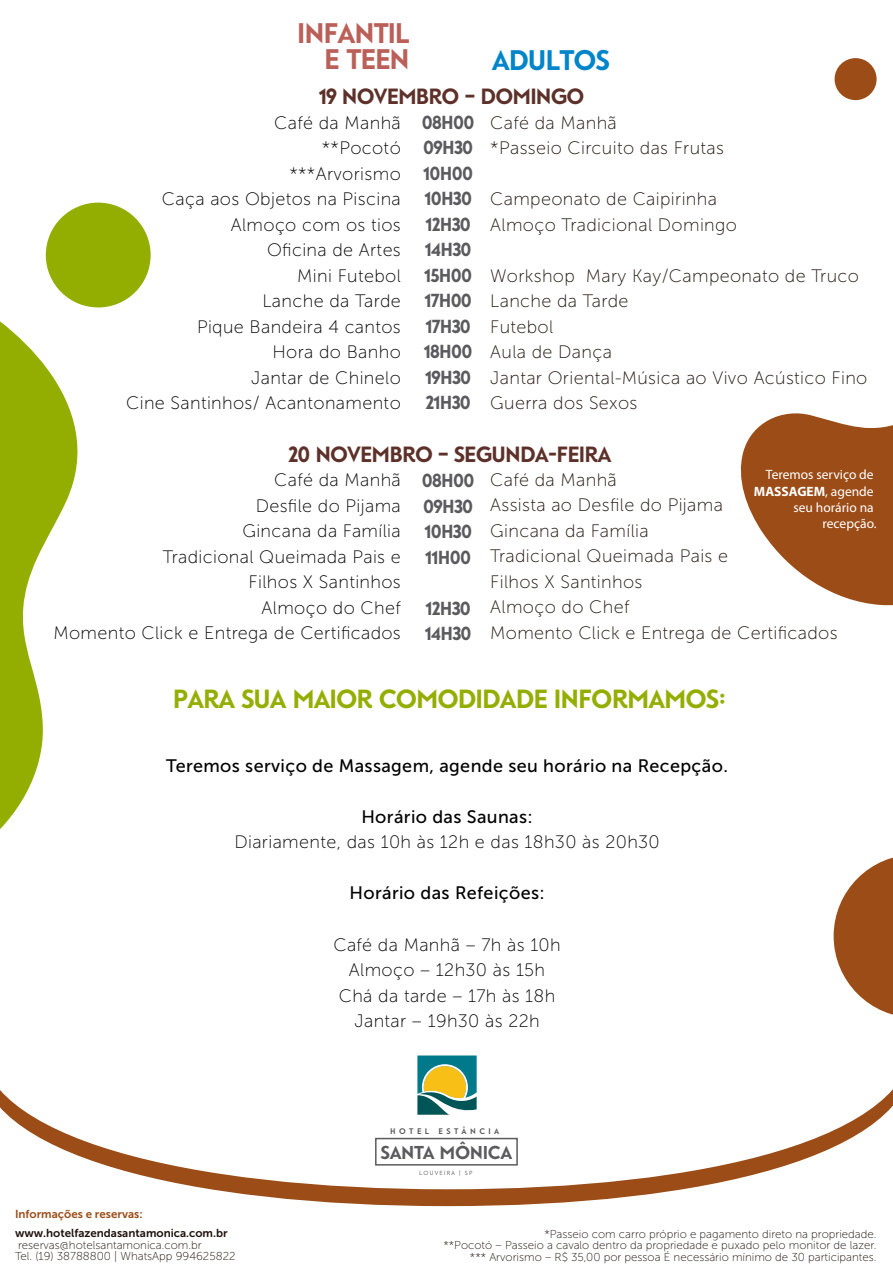
<style>
.page{position:relative;width:893px;height:1276px;background:#fff}
.page>*{position:absolute;margin:0;border:0;box-sizing:border-box;transform-origin:0 0}
.t1{font:800 27px/25.2px "Guess Sans";letter-spacing:-.04em;color:#bb6059;text-align:right}
.t2{font:800 27px "Guess Sans";letter-spacing:-.04em;color:#0085ca}
.t3{font:800 25.05px "Guess Sans";letter-spacing:-.04em;color:#94ae00}
.t4{font:800 21px "Guess Sans";letter-spacing:-.04em;color:#5d3129}
.t5{font:18px/25.5px "Museo Sans 100";letter-spacing:.02em;color:#000;text-align:right}
.t6{font:18px/25.5px "Museo Sans 100";letter-spacing:.02em;color:#1e120d}
.t7{font:800 18px/25.5px "Guess Sans";letter-spacing:-.04em;color:#5b5b5f}
.t8{font:18px "Museo Sans 500";letter-spacing:.02em;color:#000}
.t9{font:800 17.85px "Guess Sans";letter-spacing:-.02em;color:#5b5b5f}
.t10{font:13.5px/16.2px "Myriad Pro";color:#fff;text-align:right}
.t11{font:11.55px/11.6px "Museo Sans 100";color:#1e120d}
.t12{font:11.55px "Museo Sans 700";color:#1e120d}
.t13{font:11.55px "Museo Sans 700";color:#9b4c17}
.t14{font:900 7.8px "Guess Sans";letter-spacing:.44em;color:#5b5b5f}
.t15{font:5.7px "Guess Sans";letter-spacing:.22em;color:#5b5b5f}
.s1{font-weight:700}
</style>
<div class="page">
<svg style="left:209px;top:1189px;width:475px;height:17px;fill:#9b4c17"></svg>
<svg style="left:0;top:1089px;width:893px;height:100px"></svg>
<svg style="left:0;top:240px;width:110px;height:589px"></svg>
<svg style="left:740px;top:413px;width:153px;height:193px;fill:#9b4c17"></svg>
<svg style="left:834px;top:58px;width:38px;height:37px"></svg>
<svg style="left:834px;top:857px;width:59px;height:158px"></svg>
<div style="left:835px;top:58px;width:42px;height:42px;background:#9b4c17;border-radius:50%"></div>
<div style="left:46px;top:203px;width:105px;height:104px;background:#94ae00;border-radius:50%"></div>
<svg style="left:417px;top:1055px;width:60px;height:59px;background:#729d74"></svg>
<div style="left:375px;top:1137px;width:143px;height:28px;background:#fff;border:2px solid #5b5b5f"></div>
<h1 class="t1" style="left:297px;top:21px;width:114px">INFANTIL<br>E TEEN</h1>
<h1 class="t2" style="left:492px;top:43px;width:119px">ADULTOS</h1>
<p class="t4" style="left:319px;top:83px;width:267px">19 NOVEMBRO – DOMINGO</p>
<p class="t5" style="left:126px;top:110px;width:276px">Café da Manhã<br>**Pocotó<br>***Arvorismo<br>Caça aos Objetos na Piscina<br>Almoço com os tios<br>Oficina de Artes<br>Mini Futebol<br>Lanche da Tarde<br>Pique Bandeira 4 cantos<br>Hora do Banho<br>Jantar de Chinelo<br>Cine Santinhos/ Acantonamento</p>
<p class="t7" style="left:422px;top:109px;width:54px">08H00<br>09H30<br>10H00<br>10H30<br>12H30<br>14H30<br>15H00<br>17H00<br>17H30<br>18H00<br>19H30<br>21H30</p>
<p class="t6" style="left:490px;top:110px;width:235px">Café da Manhã<br>*Passeio Circuito das Frutas</p>
<p class="t6" style="left:490px;top:186px;width:248px">Campeonato de Caipirinha<br>Almoço Tradicional Domingo</p>
<p class="t6" style="left:490px;top:263px;width:379px">Workshop Mary Kay/Campeonato de Truco<br>Lanche da Tarde<br>Futebol<br>Aula de Dança<br>Jantar Oriental-Música ao Vivo Acústico Fino<br>Guerra dos Sexos</p>
<p class="t4" style="left:288px;top:441px;width:325px">20 NOVEMBRO – SEGUNDA-FEIRA</p>
<p class="t5" style="left:53px;top:467px;width:349px">Café da Manhã<br>Desfile do Pijama<br>Gincana da Família<br>Tradicional Queimada Pais e<br>Filhos X Santinhos<br>Almoço do Chef<br>Momento Click e Entrega de Certificados</p>
<p class="t7" style="left:422px;top:468px;width:54px">08H00<br>09H30<br>10H30<br>11H00</p>
<p class="t7" style="left:425px;top:595px;width:48px">12H30<br>14H30</p>
<p class="t10" style="left:754px;top:466px;width:124px">Teremos serviço de<br><span class="s1">MASSAGEM</span>, agende seu horário na recepção.</p>
<p class="t6" style="left:490px;top:467px;width:349px">Café da Manhã<br>Assista ao Desfile do Pijama<br>Gincana da Família<br>Tradicional Queimada Pais e<br>Filhos X Santinhos<br>Almoço do Chef<br>Momento Click e Entrega de Certificados</p>
<h2 class="t3" style="left:173px;top:682px;width:555px">PARA SUA MAIOR COMODIDADE INFORMAMOS:</h2>
<p class="t8" style="left:166px;top:756px;width:563px">Teremos serviço de Massagem, agende seu horário na Recepção.</p>
<p class="t8" style="left:361px;top:807px;width:173px">Horário das Saunas:</p>
<p class="t5" style="left:234px;top:829px;width:427px">Diariamente, das 10h às 12h e das 18h30 às 20h30</p>
<p class="t8" style="left:349px;top:883px;width:197px">Horário das Refeições:</p>
<p class="t5" style="left:333px;top:931px;width:229px;text-align:center">Café da Manhã – 7h às 10h<br>Almoço – 12h30 às 15h<br>Chá da tarde – 17h às 18h<br>Jantar – 19h30 às 22h</p>
<p class="t14" style="left:390px;top:1126px;width:110px">HOTEL ESTâNCIA</p>
<p class="t9" style="left:381px;top:1140px;width:133px">SANTA MÔNICA</p>
<p class="t13" style="left:15px;top:1207px;width:129px">Informações e reservas:</p>
<p class="t12" style="left:15px;top:1226px;width:214px">www.hotelfazendasantamonica.com.br</p>
<p class="t11" style="left:15px;top:1239px;width:222px">reservas@hotelsantamonica.com.br<br>Tel. (19) 38788800 | WhatsApp 994625822</p>
<p class="t15" style="left:419px;top:1169px;width:55px">LOUVEIRA | SP</p>
<p class="t11" style="left:443px;top:1228px;width:435px;text-align:right">*Passeio com carro próprio e pagamento direto na propriedade.<br>**Pocotó – Passeio a cavalo dentro da propriedade e puxado pelo monitor de lazer. *** Arvorismo – R$ 35,00 por pessoa É necessário mínimo de 30 participantes.</p>
</div>
